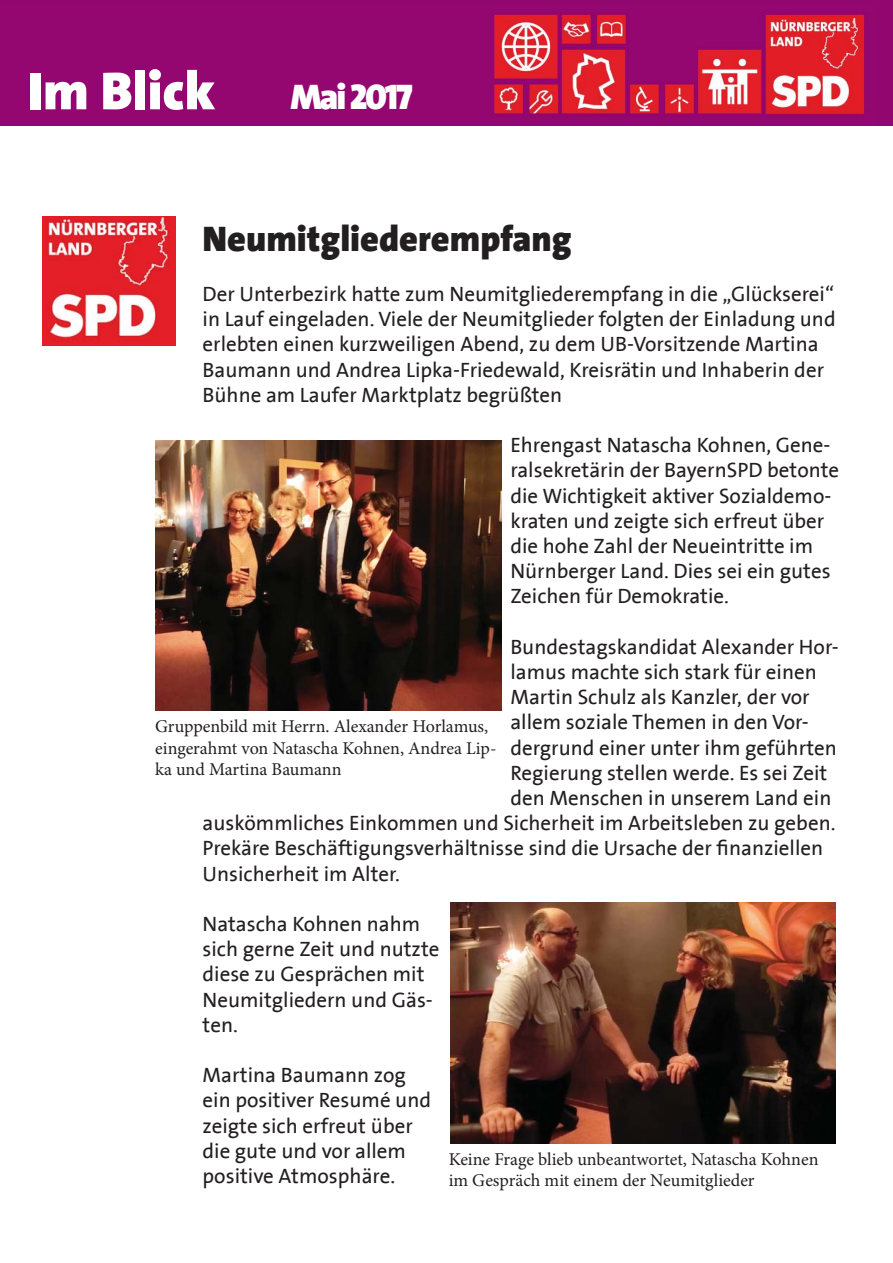
<style>
.page{position:relative;width:893px;height:1263px;background:#fff}
.page>*{position:absolute;margin:0;border:0;box-sizing:border-box;transform-origin:0 0}
.t1{font:900 54px "SPD The Sans";color:#fff}
.t2{font:900 36px "SPD The Sans";color:#231f20}
.t3{font:900 36px "SPD The Sans";letter-spacing:-.06em;color:#fff}
.t4{font:21px/25.2px "SPD2002 The Sans";color:#231f20}
.t5{font:18px/21.6px "Minion Pro";color:#231f20}
</style>
<div class="page">
<div style="left:0;top:0;width:893px;height:126px;background:#920670"></div>
<img style="left:492px;top:13px;width:378px;height:104px">
<img style="left:43px;top:217px;width:132px;height:129px">
<img style="left:155px;top:440px;width:347px;height:271px">
<img style="left:451px;top:903px;width:384px;height:240px">
<h1 class="t1" style="left:28px;top:56px;width:189px">Im Blick</h1>
<h2 class="t3" style="left:290px;top:74px;width:124px">Mai 2017</h2>
<h2 class="t2" style="left:203px;top:215px;width:371px">Neumitgliederempfang</h2>
<p class="t4" style="left:203px;top:282px;width:635px">Der Unterbezirk hatte zum Neumitgliederempfang in die „Glückserei“ in Lauf eingeladen. Viele der Neumitglieder folgten der Einladung und erlebten einen kurzweiligen Abend, zu dem UB-Vorsitzende Martina Baumann und Andrea Lipka-Friedewald, Kreisrätin und Inhaberin der Bühne am Laufer Marktplatz begrüßten</p>
<p class="t4" style="left:510px;top:433px;width:330px">Ehrengast Natascha Kohnen, Gene&shy;ralsekretärin der BayernSPD betonte die Wichtigkeit aktiver Sozialdemo&shy;kraten und zeigte sich erfreut über die hohe Zahl der Neueintritte im Nürnberger Land. Dies sei ein gutes Zeichen für Demokratie.</p>
<p class="t4" style="left:510px;top:635px;width:330px">Bundestagskandidat Alexander Hor-</p>
<p class="t4" style="left:510px;top:660px;width:308px">lamus machte sich stark für einen</p>
<p class="t4" style="left:510px;top:685px;width:301px">Martin Schulz als Kanzler, der vor</p>
<p class="t4" style="left:510px;top:710px;width:300px">allem soziale Themen in den Vor-</p>
<p class="t4" style="left:510px;top:736px;width:328px">dergrund einer unter ihm geführten</p>
<p class="t4" style="left:510px;top:761px;width:319px">Regierung stellen werde. Es sei Zeit</p>
<p class="t4" style="left:510px;top:786px;width:323px">den Menschen in unserem Land ein</p>
<p class="t4" style="left:203px;top:811px;width:634px">auskömmliches Einkommen und Sicherheit im Arbeitsleben zu geben.</p>
<p class="t4" style="left:203px;top:836px;width:622px">Prekäre Beschäftigungsverhältnisse sind die Ursache der finanziellen</p>
<p class="t4" style="left:203px;top:862px;width:199px">Unsicherheit im Alter.</p>
<p class="t4" style="left:203px;top:912px;width:238px">Natascha Kohnen nahm sich gerne Zeit und nutzte diese zu Gesprächen mit<br>Neumitgliedern und Gäs&shy;ten.</p>
<p class="t4" style="left:203px;top:1063px;width:230px">Martina Baumann zog ein positiver Resumé und zeigte sich erfreut über die gute und vor allem positive Atmosphäre.</p>
<p class="t5" style="left:155px;top:717px;width:343px">Gruppenbild mit Herrn. Alexander Horlamus, eingerahmt von Natascha Kohnen, Andrea Lip&shy;ka und Martina Baumann</p>
<p class="t5" style="left:449px;top:1150px;width:371px">Keine Frage blieb unbeantwortet, Natascha Kohnen im Gespräch mit einem der Neumitglieder</p>
</div>
